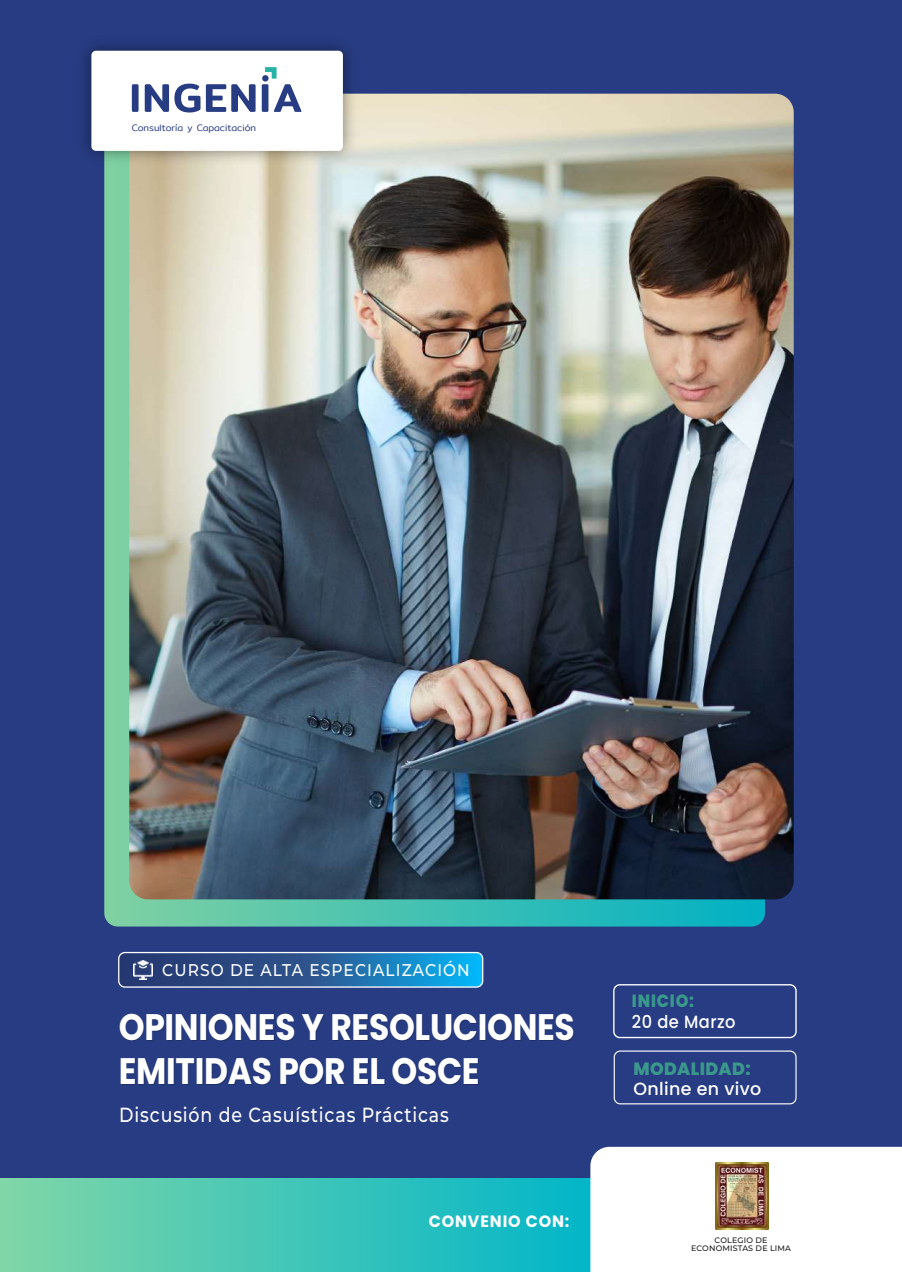
<style>
.page{position:relative;width:902px;height:1272px;background:#fff}
.page>*{position:absolute;margin:0;border:0;box-sizing:border-box;transform-origin:0 0}
.t1{font:700 36.9px/43.8px "Poppins";letter-spacing:-.01em;color:#fff;scale:.89 1}
.t2{font:100 20.4px "Montserrat";letter-spacing:.05em;color:#fff;scale:.85 1}
.t3{font:500 17.7px "Poppins";letter-spacing:.02em;color:#fff}
.t4{font:800 17.7px "Poppins";letter-spacing:.02em;color:#3a998b}
.t5{font:500 17.7px "Poppins";letter-spacing:.02em;color:#fff;scale:.92 1}
.t6{font:800 17.7px "Poppins";letter-spacing:.02em;color:#3a998b;scale:.92 1}
.t7{font:100 16.95px "Montserrat";letter-spacing:.07em;color:#fff;scale:.91 1}
.t8{font:700 16.35px "Poppins";letter-spacing:.055em;color:#fff}
.t9{font:300 9.3px "Mitr";letter-spacing:.005em;color:#273c82}
.t10{font:100 7.95px/7.9px "Montserrat";letter-spacing:.02em;color:#1d1d1b;text-align:center}
</style>
<div class="page">
<div style="left:0;top:0;width:901px;height:1271px;background:#273c82"></div>
<svg style="left:104px;top:172px;width:660px;height:754px;background:#5fc6a9"></svg>
<img style="left:129px;top:94px;width:664px;height:805px">
<div style="left:0;top:1177px;width:595px;height:94px;background:linear-gradient(to right,#81d6a7,#01b5c9)"></div>
<div style="left:590px;top:1146px;width:311px;height:125px;background:#fff"></div>
<img style="left:715px;top:1162px;width:53px;height:67px">
<div style="left:613px;top:984px;width:183px;height:54px;border:1px solid #fff;border-radius:6px"></div>
<div style="left:613px;top:1050px;width:183px;height:54px;border:1px solid #fff;border-radius:6px"></div>
<svg style="left:119px;top:953px;width:363px;height:34px"></svg>
<div style="left:118px;top:951px;width:365px;height:36px;border:1px solid #fff;border-radius:6px"></div>
<img style="left:133px;top:960px;width:19px;height:19px">
<img style="left:84px;top:44px;width:280px;height:128px">
<div style="left:91px;top:51px;width:252px;height:100px;background:#fff;border-radius:5px"></div>
<svg style="left:132px;top:84px;width:6px;height:28px"></svg>
<svg style="left:145px;top:84px;width:55px;height:28px"></svg>
<svg style="left:206px;top:84px;width:49px;height:28px"></svg>
<svg style="left:262px;top:67px;width:39px;height:45px"></svg>
<p class="t9" style="left:132px;top:121px;width:126px">Consultoría y Capacitación</p>
<p class="t7" style="left:162px;top:958px;width:339px">CURSO DE ALTA ESPECIALIZACIÓN</p>
<p class="t1" style="left:119px;top:1005px;width:514px">OPINIONES Y RESOLUCIONES<br>EMITIDAS POR EL OSCE</p>
<p class="t2" style="left:119px;top:1101px;width:389px">Discusión de Casuísticas Prácticas</p>
<p class="t8" style="left:429px;top:1212px;width:142px">CONVENIO CON:</p>
<p class="t6" style="left:632px;top:990px;width:69px">INICIO:</p>
<p class="t5" style="left:632px;top:1011px;width:114px">20 de Marzo</p>
<p class="t4" style="left:633px;top:1058px;width:119px">MODALIDAD:</p>
<p class="t3" style="left:633px;top:1078px;width:129px">Online en vivo</p>
<p class="t10" style="left:691px;top:1235px;width:101px">COLEGIO DE<br>ECONOMISTAS DE LIMA</p>
</div>
